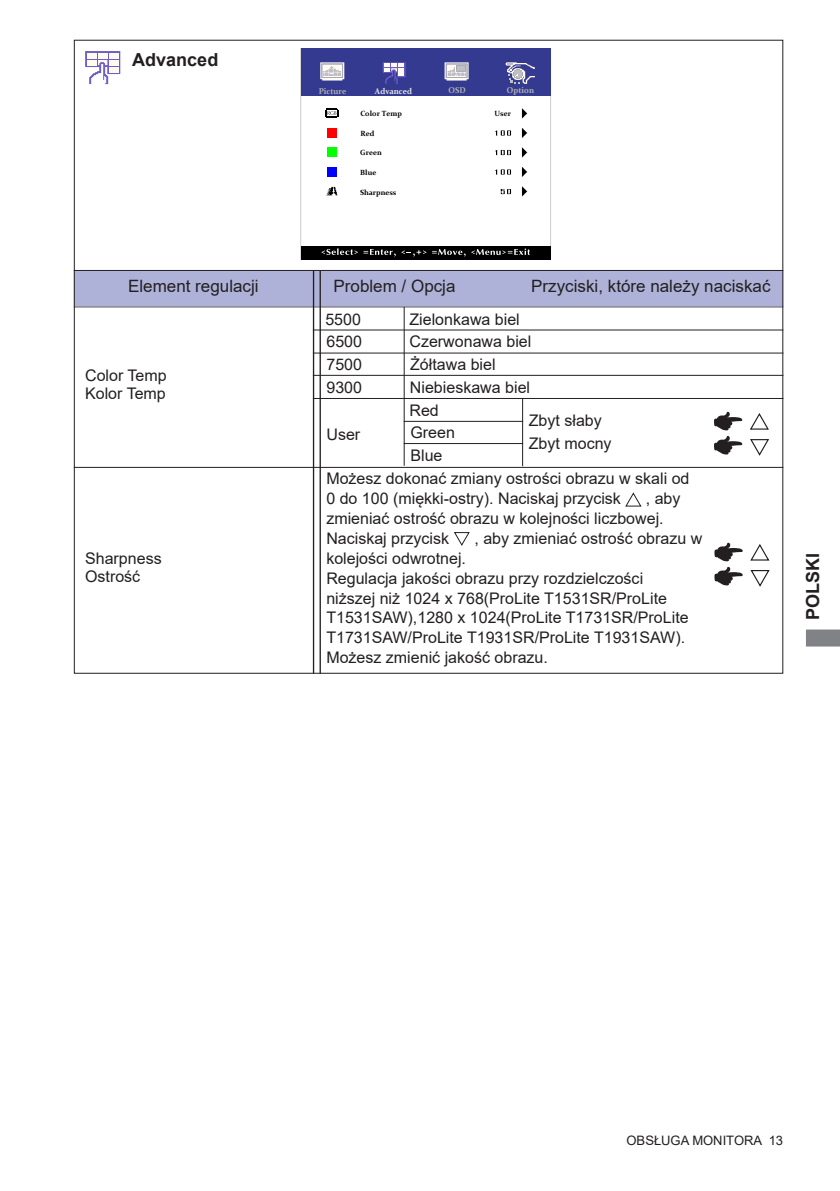
<style>
.page{position:relative;width:840px;height:1191px;background:#fff}
.page>*{position:absolute;margin:0;border:0;box-sizing:border-box;transform-origin:0 0}
.t1{font:700 18px "Arial";color:#231f20}
.t2{font:17px "Arial";color:#231f20}
.t3{font:16px/19.8px "Arial";color:#231f20}
.t4{font:13px "Arial";color:#231f20}
.t5{font:700 8.4px "Constantia";color:#b3b3b3;scale:.95 1}
.t6{font:700 8.4px "Constantia";color:#e6e6e6;scale:.95 1}
.t7{font:700 7.4px "Constantia";color:#000}
</style>
<div class="page">
<svg style="left:806px;top:629px;width:33px;height:17px"></svg>
<div style="left:300px;top:49px;width:250px;height:47px;background:#343a90"></div>
<div style="left:300px;top:247px;width:250px;height:13px;background:#000"></div>
<svg style="left:444px;top:62px;width:24px;height:19px"></svg>
<svg style="left:505px;top:62px;width:29px;height:22px"></svg>
<svg style="left:382px;top:62px;width:23px;height:22px"></svg>
<svg style="left:320px;top:62px;width:24px;height:19px"></svg>
<svg style="left:521px;top:108px;width:6px;height:10px"></svg>
<svg style="left:521px;top:128px;width:6px;height:10px"></svg>
<svg style="left:521px;top:147px;width:6px;height:10px"></svg>
<svg style="left:521px;top:167px;width:6px;height:10px"></svg>
<svg style="left:521px;top:186px;width:6px;height:10px"></svg>
<svg style="left:495px;top:130px;width:15px;height:6px"></svg>
<svg style="left:495px;top:150px;width:15px;height:5px"></svg>
<svg style="left:495px;top:169px;width:15px;height:6px"></svg>
<svg style="left:500px;top:189px;width:10px;height:5px"></svg>
<svg style="left:327px;top:128px;width:10px;height:10px"></svg>
<div style="left:327px;top:128px;width:9px;height:9px;background:#f00"></div>
<div style="left:327px;top:147px;width:9px;height:10px;background:#0f0"></div>
<svg style="left:327px;top:167px;width:10px;height:10px"></svg>
<div style="left:327px;top:167px;width:9px;height:9px;background:#00f"></div>
<svg style="left:326px;top:186px;width:12px;height:10px"></svg>
<svg style="left:326px;top:187px;width:11px;height:8px"></svg>
<svg style="left:325px;top:108px;width:13px;height:10px"></svg>
<svg style="left:321px;top:248px;width:74px;height:8px"></svg>
<svg style="left:401px;top:250px;width:25px;height:6px"></svg>
<svg style="left:432px;top:249px;width:33px;height:7px"></svg>
<svg style="left:471px;top:248px;width:59px;height:7px"></svg>
<hr style="left:74px;top:306px;width:708px;height:1px;background:#231f20">
<div style="left:74px;top:270px;width:708px;height:36px;background:#aeb2d8"></div>
<hr style="left:74px;top:270px;width:708px;height:1px;background:#231f20">
<hr style="left:313px;top:270px;width:1px;height:404px;background:#231f20">
<hr style="left:319px;top:270px;width:2px;height:404px;background:#231f20">
<hr style="left:403px;top:421px;width:120px;height:1px;background:#231f20">
<hr style="left:403px;top:443px;width:120px;height:1px;background:#231f20">
<hr style="left:522px;top:399px;width:1px;height:67px;background:#231f20">
<hr style="left:403px;top:307px;width:1px;height:159px;background:#231f20">
<hr style="left:313px;top:352px;width:470px;height:1px;background:#231f20">
<hr style="left:313px;top:375px;width:470px;height:1px;background:#231f20">
<hr style="left:313px;top:398px;width:470px;height:1px;background:#231f20">
<svg style="left:714px;top:412px;width:28px;height:42px"></svg>
<svg style="left:750px;top:413px;width:18px;height:43px"></svg>
<hr style="left:312px;top:329px;width:470px;height:1px;background:#231f20">
<svg style="left:85px;top:51px;width:35px;height:33px"></svg>
<div style="left:98px;top:53px;width:9px;height:5px;background:#fffaf0"></div>
<div style="left:87px;top:60px;width:9px;height:5px;background:#fffaf0"></div>
<div style="left:87px;top:53px;width:9px;height:5px;background:#fffaf0"></div>
<svg style="left:625px;top:493px;width:16px;height:13px"></svg>
<svg style="left:454px;top:532px;width:15px;height:14px"></svg>
<svg style="left:714px;top:543px;width:28px;height:42px"></svg>
<svg style="left:750px;top:544px;width:19px;height:42px"></svg>
<hr style="left:74px;top:467px;width:708px;height:1px;background:#231f20">
<p class="t1" style="left:132px;top:47px;width:88px">Advanced</p>
<p class="t5" style="left:318px;top:85px;width:31px">Picture</p>
<p class="t6" style="left:375px;top:85px;width:41px">Advanced</p>
<p class="t5" style="left:448px;top:85px;width:20px">OSD</p>
<p class="t5" style="left:506px;top:85px;width:30px">Option</p>
<p class="t7" style="left:360px;top:108px;width:43px">Color Temp</p>
<p class="t7" style="left:360px;top:128px;width:15px">Red</p>
<p class="t7" style="left:360px;top:147px;width:23px">Green</p>
<p class="t7" style="left:360px;top:167px;width:18px">Blue</p>
<p class="t7" style="left:360px;top:187px;width:38px">Sharpness</p>
<p class="t7" style="left:494px;top:108px;width:18px">User</p>
<p class="t2" style="left:128px;top:274px;width:132px">Element regulacji</p>
<p class="t2" style="left:333px;top:274px;width:123px">Problem / Opcja</p>
<p class="t2" style="left:531px;top:274px;width:241px">Przyciski, które należy naciskać</p>
<p class="t3" style="left:409px;top:309px;width:112px">Zielonkawa biel</p>
<p class="t3" style="left:410px;top:354px;width:87px">Żółtawa biel</p>
<p class="t3" style="left:325px;top:308px;width:38px;line-height:22.4px;text-align:justify">5500<br>6500<br>7500</p>
<p class="t3" style="left:409px;top:331px;width:123px">Czerwonawa biel</p>
<p class="t3" style="left:85px;top:366px;width:83px;line-height:18.4px">Color Temp<br>Kolor Temp</p>
<p class="t3" style="left:326px;top:377px;width:37px">9300</p>
<p class="t3" style="left:410px;top:377px;width:122px">Niebieskawa biel</p>
<p class="t3" style="left:409px;top:400px;width:31px">Red</p>
<p class="t3" style="left:528px;top:409px;width:84px;line-height:22.6px">Zbyt słaby<br>Zbyt mocny</p>
<p class="t3" style="left:410px;top:423px;width:46px">Green</p>
<p class="t3" style="left:326px;top:424px;width:35px">User</p>
<p class="t3" style="left:410px;top:445px;width:34px">Blue</p>
<p class="t3" style="left:85px;top:549px;width:78px;line-height:18.4px">Sharpness<br>Ostrość</p>
<p class="t3" style="left:326px;top:469px;width:364px">Możesz dokonać zmiany ostrości obrazu w skali od<br>0 do 100 (miękki-ostry). Naciskaj przycisk</p>
<p class="t3" style="left:326px;top:489px;width:355px;text-indent:319px">, aby zmieniać ostrość obrazu w kolejności liczbowej.<br>Naciskaj przycisk</p>
<p class="t3" style="left:474px;top:528px;width:229px">, aby zmieniać ostrość obrazu w</p>
<p class="t3" style="left:326px;top:548px;width:363px">kolejości odwrotnej.<br>Regulacja jakości obrazu przy rozdzielczości niższej niż 1024 x 768(ProLite T1531SR/ProLite T1531SAW),1280 x 1024(ProLite T1731SR/ProLite T1731SAW/ProLite T1931SR/ProLite T1931SAW).<br>Możesz zmienić jakość obrazu.</p>
<p class="t1" style="left:799px;top:620px;width:69px;rotate:-90deg">POLSKI</p>
<p class="t4" style="left:626px;top:1131px;width:158px">OBSŁUGA MONITORA 13</p>
</div>
